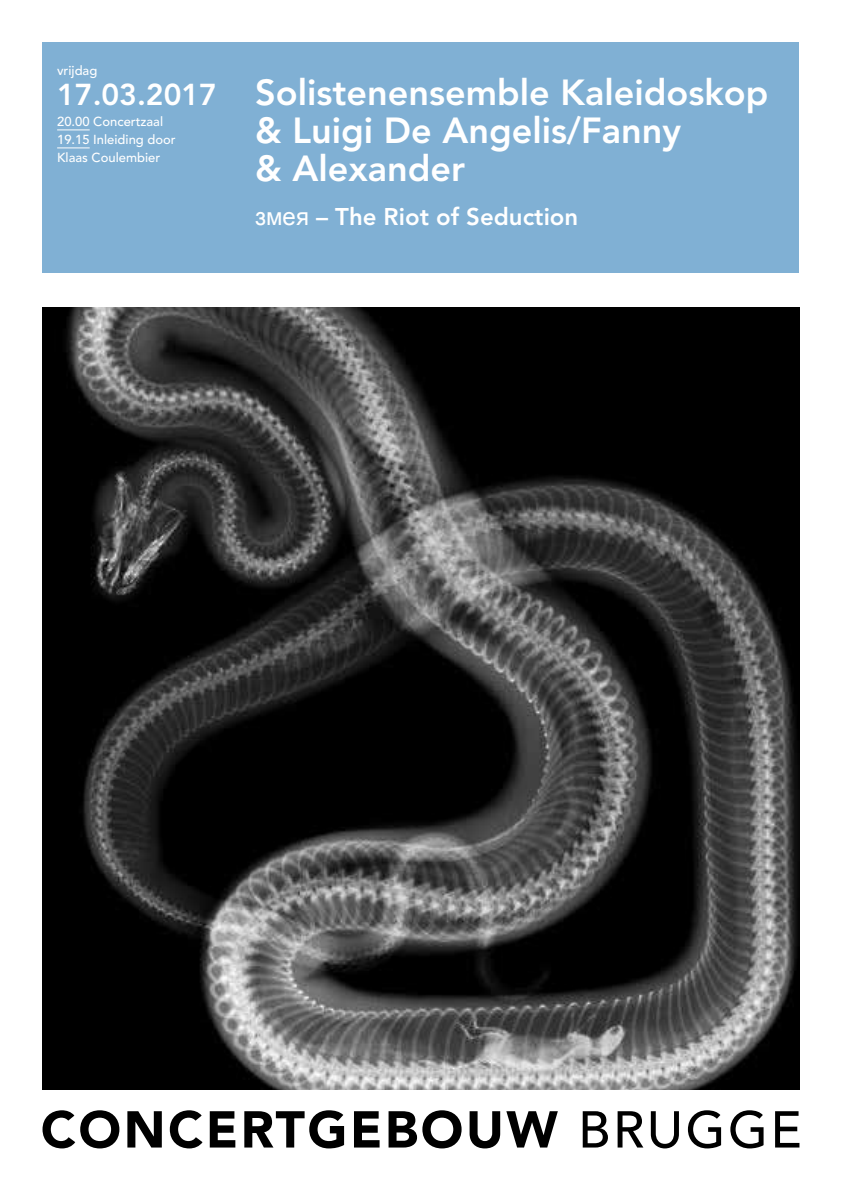
<style>
.page{position:relative;width:842px;height:1191px;background:#fff}
.page>*{position:absolute;margin:0;border:0;box-sizing:border-box;transform-origin:0 0}
.t1{font:800 36px/38px "Avenir LT Pro";color:#fff}
.t2{font:800 30px "Avenir LT Pro";color:#fff}
.t3{font:800 24px "Avenir LT Pro";color:#fff}
.t4{font:500 13px/18px "Avenir LT Pro";color:#fff}
.s1{font-family:"Arial";font-weight:400}
</style>
<div class="page">
<div style="left:43px;top:43px;width:756px;height:230px;background:#80b0d4"></div>
<svg style="left:43px;top:1110px;width:76px;height:38px"></svg>
<svg style="left:127px;top:1111px;width:35px;height:36px"></svg>
<svg style="left:170px;top:1110px;width:33px;height:38px"></svg>
<svg style="left:210px;top:1111px;width:25px;height:36px"></svg>
<svg style="left:244px;top:1110px;width:100px;height:38px"></svg>
<svg style="left:354px;top:1111px;width:26px;height:36px"></svg>
<svg style="left:389px;top:1110px;width:73px;height:38px"></svg>
<svg style="left:470px;top:1111px;width:30px;height:37px"></svg>
<svg style="left:506px;top:1111px;width:52px;height:36px"></svg>
<svg style="left:583px;top:1111px;width:25px;height:36px"></svg>
<svg style="left:618px;top:1111px;width:25px;height:36px"></svg>
<svg style="left:651px;top:1111px;width:28px;height:37px"></svg>
<svg style="left:688px;top:1110px;width:33px;height:38px"></svg>
<svg style="left:730px;top:1110px;width:33px;height:38px"></svg>
<svg style="left:775px;top:1111px;width:24px;height:36px"></svg>
<img style="left:43px;top:308px;width:756px;height:781px">
<hr style="left:57px;top:130px;width:33px;height:1px;background:#fff">
<hr style="left:57px;top:148px;width:33px;height:1px;background:#fff">
<p class="t4" style="left:57px;top:62px;width:42px">vrijdag</p>
<p class="t2" style="left:57px;top:77px;width:161px">17.03.2017</p>
<p class="t4" style="left:57px;top:113px;width:120px">20.00 Concertzaal<br>19.15 Inleiding door<br>Klaas Coulembier</p>
<p class="t1" style="left:255px;top:73px;width:515px">Solistenensemble Kaleidoskop &amp; Luigi De Angelis/Fanny<br>&amp; Alexander</p>
<p class="t3" style="left:255px;top:202px;width:325px"><span class="s1">змея</span> – The Riot of Seduction</p>
</div>
